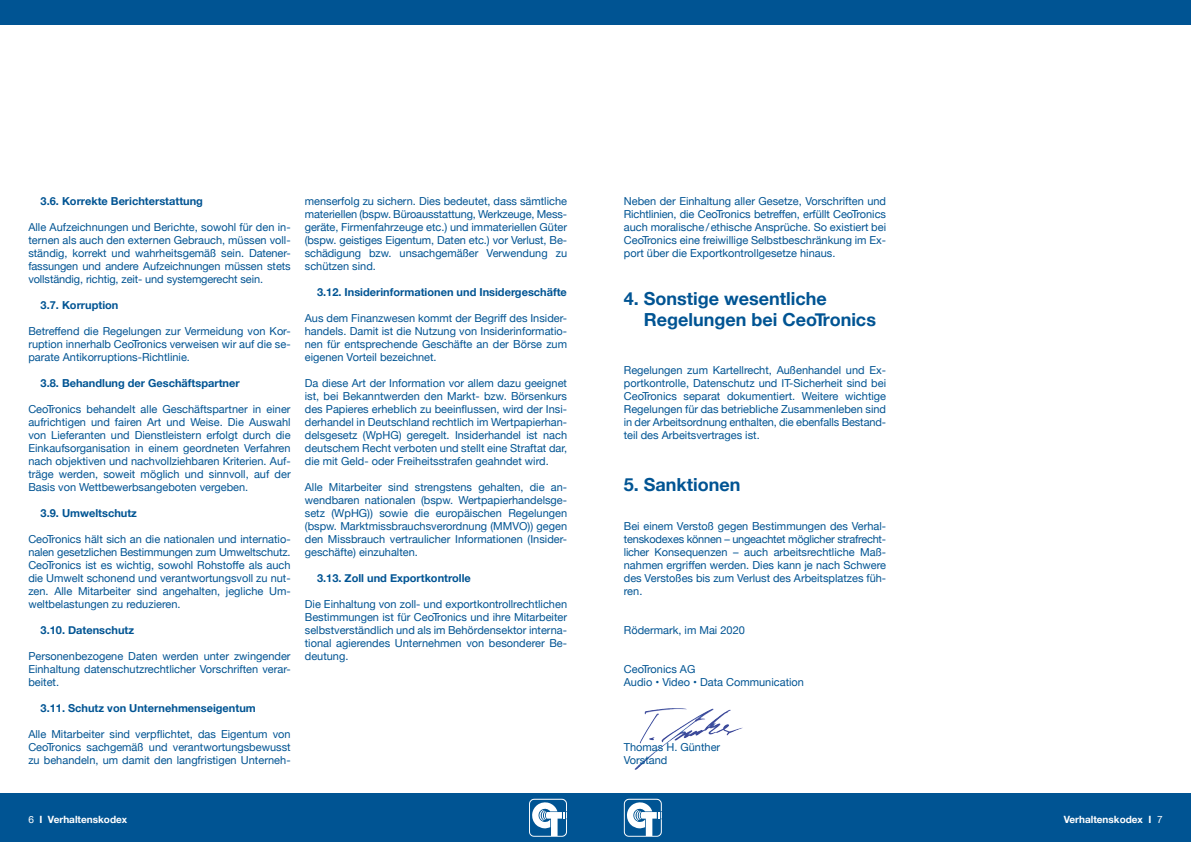
<style>
.page{position:relative;width:1191px;height:842px;background:#fff}
.page>*{position:absolute;margin:0;border:0;box-sizing:border-box;transform-origin:0 0}
.t1{font:700 18px/21.6px "Helvetica Neue";color:#005493}
.t2{font:11px/13px "Helvetica Neue";color:#005493;text-align:justify}
.t3{font:700 11px "Helvetica Neue";color:#005493}
.t4{font:700 10px "Helvetica Neue";color:#fff}
.s1{font-weight:400}
</style>
<div class="page">
<div style="left:0;top:0;width:1191px;height:24px;background:#005493"></div>
<div style="left:0;top:794px;width:1191px;height:48px;background:#005493"></div>
<svg style="left:624px;top:799px;width:38px;height:38px"></svg>
<svg style="left:529px;top:799px;width:38px;height:38px"></svg>
<img style="left:644px;top:708px;width:68px;height:13px">
<p class="t3" style="left:41px;top:192px;width:164px">3.6. Korrekte Berichterstattung</p>
<p class="t2" style="left:28px;top:221px;width:264px">Alle Aufzeichnungen und Berichte, sowohl für den in&shy;ternen als auch den externen Gebrauch, müssen voll&shy;ständig, korrekt und wahrheitsgemäß sein. Datener&shy;fassungen und andere Aufzeichnungen müssen stets vollständig, richtig, zeit- und systemgerecht sein.</p>
<p class="t3" style="left:41px;top:296px;width:79px">3.7. Korruption</p>
<p class="t2" style="left:28px;top:325px;width:264px">Betreffend die Regelungen zur Vermeidung von Kor&shy;ruption innerhalb CeoTronics verweisen wir auf die se&shy;parate Antikorruptions-Richtlinie.</p>
<p class="t3" style="left:41px;top:374px;width:201px">3.8. Behandlung der Geschäftspartner</p>
<p class="t2" style="left:28px;top:403px;width:264px">CeoTronics behandelt alle Geschäftspartner in einer aufrichtigen und fairen Art und Weise. Die Auswahl von Lieferanten und Dienstleistern erfolgt durch die Einkaufsorganisation in einem geordneten Verfahren nach objektiven und nachvollziehbaren Kriterien. Auf&shy;träge werden, soweit möglich und sinnvoll, auf der Basis von Wettbewerbsangeboten vergeben.</p>
<p class="t3" style="left:41px;top:504px;width:98px">3.9. Umweltschutz</p>
<p class="t2" style="left:28px;top:533px;width:264px">CeoTronics hält sich an die nationalen und internatio&shy;nalen gesetzlichen Bestimmungen zum Umweltschutz.<br>CeoTronics ist es wichtig, sowohl Rohstoffe als auch die Umwelt schonend und verantwortungsvoll zu nut&shy;zen. Alle Mitarbeiter sind angehalten, jegliche Um&shy;weltbelastungen zu reduzieren.</p>
<p class="t3" style="left:41px;top:622px;width:95px">3.10. Datenschutz</p>
<p class="t2" style="left:28px;top:650px;width:264px">Personenbezogene Daten werden unter zwingender Einhaltung datenschutzrechtlicher Vorschriften verar&shy;beitet.</p>
<p class="t3" style="left:41px;top:700px;width:217px">3.11. Schutz von Unternehmenseigentum</p>
<p class="t2" style="left:28px;top:728px;width:264px">Alle Mitarbeiter sind verpflichtet, das Eigentum von CeoTronics sachgemäß und verantwortungsbewusst zu behandeln, um damit den langfristigen Unterneh-</p>
<p class="t2" style="left:305px;top:195px;width:264px">menserfolg zu sichern. Dies bedeutet, dass sämtliche materiellen (bspw. Büroausstattung, Werkzeuge, Mess&shy;geräte, Firmenfahrzeuge etc.) und immateriellen Güter (bspw. geistiges Eigentum, Daten etc.) vor Verlust, Be&shy;schädigung bzw. unsachgemäßer Verwendung zu schützen sind.</p>
<p class="t3" style="left:317px;top:284px;width:251px">3.12. Insiderinformationen und Insidergeschäfte</p>
<p class="t2" style="left:305px;top:312px;width:264px">Aus dem Finanzwesen kommt der Begriff des Insider&shy;handels. Damit ist die Nutzung von Insiderinformatio&shy;nen für entsprechende Geschäfte an der Börse zum eigenen Vorteil bezeichnet.</p>
<p class="t2" style="left:305px;top:377px;width:264px">Da diese Art der Information vor allem dazu geeignet ist, bei Bekanntwerden den Markt- bzw. Börsenkurs des Papieres erheblich zu beeinflussen, wird der Insi&shy;derhandel in Deutschland rechtlich im Wertpapierhan&shy;delsgesetz (WpHG) geregelt. Insiderhandel ist nach deutschem Recht verboten und stellt eine Straftat dar, die mit Geld- oder Freiheitsstrafen geahndet wird.</p>
<p class="t2" style="left:305px;top:481px;width:264px">Alle Mitarbeiter sind strengstens gehalten, die an&shy;wendbaren nationalen (bspw. Wertpapierhandelsge&shy;setz (WpHG)) sowie die europäischen Regelungen (bspw. Marktmissbrauchsverordnung (MMVO)) gegen den Missbrauch vertraulicher Informationen (Insider&shy;geschäfte) einzuhalten.</p>
<p class="t3" style="left:317px;top:570px;width:155px">3.13. Zoll und Exportkontrolle</p>
<p class="t2" style="left:305px;top:598px;width:264px">Die Einhaltung von zoll- und exportkontrollrechtlichen Bestimmungen ist für CeoTronics und ihre Mitarbeiter selbstverständlich und als im Behördensektor interna&shy;tional agierendes Unternehmen von besonderer Be&shy;deutung.</p>
<p class="t2" style="left:624px;top:195px;width:264px">Neben der Einhaltung aller Gesetze, Vorschriften und Richtlinien, die CeoTronics betreffen, erfüllt CeoTronics auch moralische/ethische Ansprüche. So existiert bei CeoTronics eine freiwillige Selbstbeschränkung im Ex&shy;port über die Exportkontrollgesetze hinaus.</p>
<h1 class="t1" style="left:644px;top:288px;width:234px;text-indent:-20px">4. Sonstige wesentliche<br>Regelungen bei CeoTronics</h1>
<p class="t2" style="left:624px;top:364px;width:264px">Regelungen zum Kartellrecht, Außenhandel und Ex&shy;portkontrolle, Datenschutz und IT-Sicherheit sind bei CeoTronics separat dokumentiert. Weitere wichtige Regelungen für das betriebliche Zusammenleben sind in der Arbeitsordnung enthalten, die ebenfalls Bestand&shy;teil des Arbeitsvertrages ist.</p>
<h1 class="t1" style="left:624px;top:474px;width:118px">5. Sanktionen</h1>
<p class="t2" style="left:624px;top:520px;width:264px">Bei einem Verstoß gegen Bestimmungen des Verhal&shy;tenskodexes können – ungeachtet möglicher strafrecht&shy;licher Konsequenzen – auch arbeitsrechtliche Maß&shy;nahmen ergriffen werden. Dies kann je nach Schwere des Verstoßes bis zum Verlust des Arbeitsplatzes füh&shy;ren.</p>
<p class="t2" style="left:624px;top:624px;width:123px">Rödermark, im Mai 2020</p>
<p class="t2" style="left:624px;top:663px;width:182px">CeoTronics AG<br>Audio • Video • Data Communication</p>
<p class="t2" style="left:624px;top:741px;width:98px">Thomas H. Günther<br>Vorstand</p>
<p class="t4" style="left:28px;top:811px;width:100px"><span class="s1">6</span> I Verhaltenskodex</p>
<p class="t4" style="left:1063px;top:811px;width:100px">Verhaltenskodex I <span class="s1">7</span></p>
</div>
